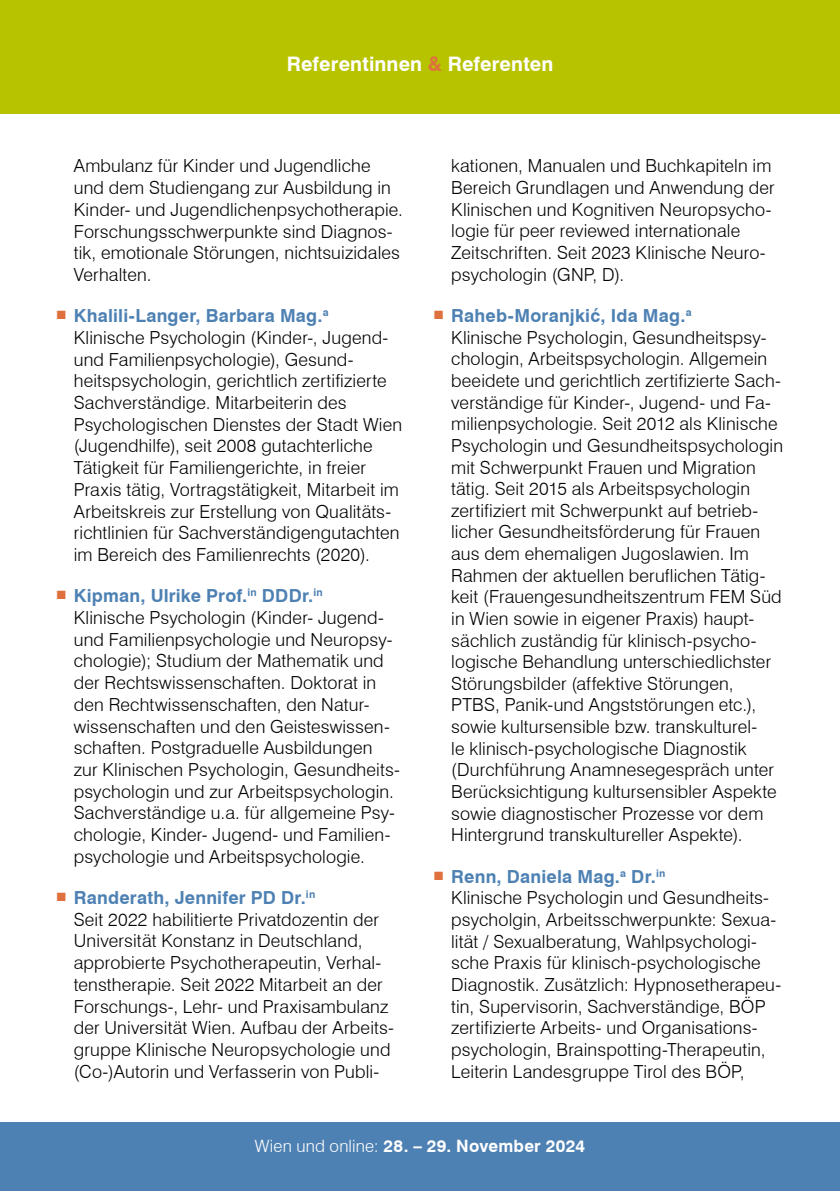
<style>
.page{position:relative;width:840px;height:1191px;background:#fff}
.page>*{position:absolute;margin:0;border:0;box-sizing:border-box;transform-origin:0 0}
.t1{font:700 20px "Swiss 721 BT";letter-spacing:.01em;color:#fff}
.t2{font:300 18px/21.6px "Swiss 721 BT";letter-spacing:.01em;color:#000}
.t3{font:700 17px "Swiss 721 BT";letter-spacing:.015em;color:#fff}
.s1{color:#de713d}
.s2{font-weight:700;color:#4e81b3}
.s3{font-weight:300}
</style>
<div class="page">
<div style="left:0;top:0;width:839px;height:113px;background:#b8c300"></div>
<div style="left:0;top:1123px;width:839px;height:68px;background:#4e81b3"></div>
<p class="t1" style="left:286px;top:52px;width:268px">Referentinnen <span class="s1">&amp;</span> Referenten</p>
<p class="t2" style="left:74px;top:155px;width:330px">Ambulanz für Kinder und Jugendliche und dem Studiengang zur Ausbildung in Kinder- und Jugendlichenpsychotherapie.<br>Forschungsschwerpunkte sind Diagnos&shy;tik, emotionale Störungen, nichtsuizidales Verhalten.</p>
<p class="t2" style="left:74px;top:305px;width:330px;text-indent:-17px"><sup>■</sup> <span class="s2">Khalili-Langer, Barbara Mag.</span><sup>a </sup>Klinische Psychologin (Kinder-, Jugend&shy;und Familienpsychologie), Gesund&shy;heitspsychologin, gerichtlich zertifizierte Sachverständige. Mitarbeiterin des Psychologischen Dienstes der Stadt Wien (Jugendhilfe), seit 2008 gutachterliche Tätigkeit für Familiengerichte, in freier Praxis tätig, Vortragstätigkeit, Mitarbeit im Arbeitskreis zur Erstellung von Qualitäts&shy;richtlinien für Sachverständigengutachten im Bereich des Familienrechts (2020).</p>
<p class="t2" style="left:74px;top:585px;width:327px;text-indent:-17px"><sup>■</sup> <span class="s2">Kipman, Ulrike Prof.</span><sup>in</sup> <span class="s2">DDDr.</span><sup>in<br></sup>Klinische Psychologin (Kinder- Jugend&shy;und Familienpsychologie und Neuropsy&shy;chologie); Studium der Mathematik und der Rechtswissenschaften. Doktorat in den Rechtwissenschaften, den Natur&shy;wissenschaften und den Geisteswissen&shy;schaften. Postgraduelle Ausbildungen zur Klinischen Psychologin, Gesundheits&shy;psychologin und zur Arbeitspsychologin.<br>Sachverständige u.a. für allgemeine Psy&shy;chologie, Kinder- Jugend- und Familien&shy;psychologie und Arbeitspsychologie.</p>
<p class="t2" style="left:74px;top:886px;width:321px;text-indent:-17px"><sup>■</sup> <span class="s2">Randerath, Jennifer PD Dr.</span><sup>in<br></sup>Seit 2022 habilitierte Privatdozentin der Universität Konstanz in Deutschland, approbierte Psychotherapeutin, Verhal&shy;tenstherapie. Seit 2022 Mitarbeit an der Forschungs-, Lehr- und Praxisambulanz der Universität Wien. Aufbau der Arbeits&shy;gruppe Klinische Neuropsychologie und (Co-)Autorin und Verfasserin von Publi-</p>
<p class="t2" style="left:451px;top:155px;width:325px">kationen, Manualen und Buchkapiteln im Bereich Grundlagen und Anwendung der Klinischen und Kognitiven Neuropsycho&shy;logie für peer reviewed internationale Zeitschriften. Seit 2023 Klinische Neuro&shy;psychologin (GNP, D).</p>
<p class="t2" style="left:451px;top:305px;width:333px;text-indent:-17px"><sup>■</sup> <span class="s2">Raheb-Moranjkić, Ida Mag.</span><sup>a<br></sup>Klinische Psychologin, Gesundheitspsy&shy;chologin, Arbeitspsychologin. Allgemein beeidete und gerichtlich zertifizierte Sach&shy;verständige für Kinder-, Jugend- und Fa&shy;milienpsychologie. Seit 2012 als Klinische Psychologin und Gesundheitspsychologin mit Schwerpunkt Frauen und Migration tätig. Seit 2015 als Arbeitspsychologin zertifiziert mit Schwerpunkt auf betrieb&shy;licher Gesundheitsförderung für Frauen aus dem ehemaligen Jugoslawien. Im Rahmen der aktuellen beruflichen Tätig&shy;keit (Frauengesundheitszentrum FEM Süd in Wien sowie in eigener Praxis) haupt&shy;sächlich zuständig für klinisch-psycho&shy;logische Behandlung unterschiedlichster Störungsbilder (affektive Störungen, PTBS, Panik-und Angststörungen etc.), sowie kultursensible bzw. transkulturel-<br>le klinisch-psychologische Diagnostik (Durchführung Anamnesegespräch unter Berücksichtigung kultursensibler Aspekte sowie diagnostischer Prozesse vor dem Hintergrund transkultureller Aspekte).</p>
<p class="t2" style="left:451px;top:865px;width:331px;text-indent:-17px"><sup>■</sup> <span class="s2">Renn, Daniela Mag.</span><sup>a</sup> <span class="s2">Dr.</span><sup>in<br></sup>Klinische Psychologin und Gesundheits&shy;psycholgin, Arbeitsschwerpunkte: Sexua&shy;lität / Sexualberatung, Wahlpsychologi&shy;sche Praxis für klinisch-psychologische Diagnostik. Zusätzlich: Hypnosetherapeu&shy;tin, Supervisorin, Sachverständige, BÖP zertifizierte Arbeits- und Organisations&shy;psychologin, Brainspotting-Therapeutin, Leiterin Landesgruppe Tirol des BÖP,</p>
<p class="t3" style="left:255px;top:1135px;width:331px"><span class="s3">Wien und online:</span> 28. – 29. November 2024</p>
</div>
